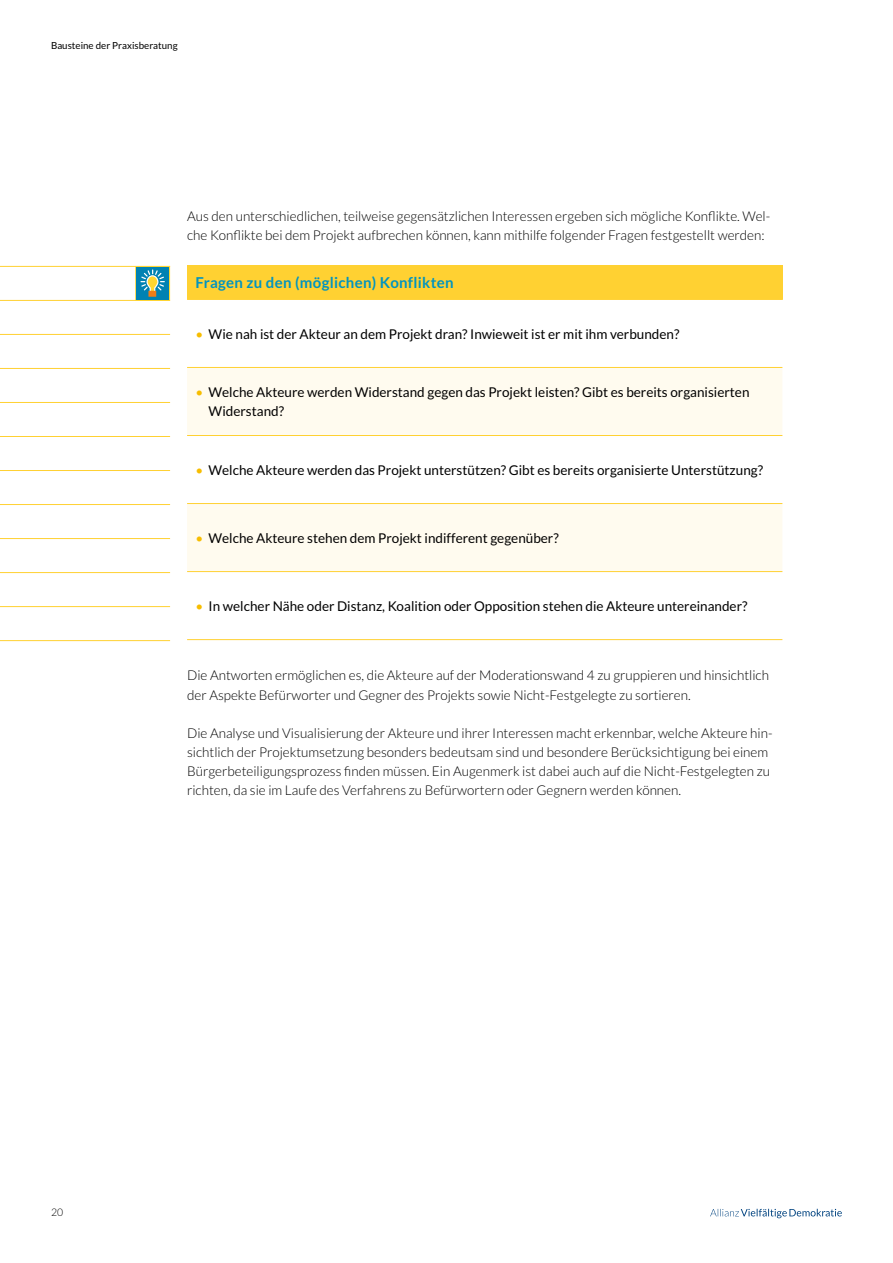
<style>
.page{position:relative;width:893px;height:1263px;background:#fff}
.page>*{position:absolute;margin:0;border:0;box-sizing:border-box;transform-origin:0 0}
.t1{font:700 15px "Lato";letter-spacing:.02em;color:#0094c0}
.t2{font:300 13.5px/19.2px "Lato";color:#000}
.t3{font:13.5px/19.2px "Lato";color:#000}
.t4{font:300 10.5px "Lato";color:#000}
.t5{font:9.75px "Lato";color:#000}
.s1{color:#f7bd00}
</style>
<div class="page">
<svg style="left:710px;top:1209px;width:132px;height:9px"></svg>
<hr style="left:0;top:266px;width:170px;height:1px;background:#ffd132">
<hr style="left:0;top:300px;width:170px;height:1px;background:#ffd132">
<hr style="left:0;top:334px;width:170px;height:1px;background:#ffd132">
<hr style="left:0;top:368px;width:170px;height:1px;background:#ffd132">
<hr style="left:0;top:402px;width:170px;height:1px;background:#ffd132">
<hr style="left:0;top:436px;width:170px;height:1px;background:#ffd132">
<hr style="left:0;top:470px;width:170px;height:1px;background:#ffd132">
<hr style="left:0;top:504px;width:170px;height:1px;background:#ffd132">
<hr style="left:0;top:538px;width:170px;height:1px;background:#ffd132">
<hr style="left:0;top:572px;width:170px;height:1px;background:#ffd132">
<hr style="left:0;top:606px;width:170px;height:1px;background:#ffd132">
<hr style="left:0;top:640px;width:170px;height:1px;background:#ffd132">
<div style="left:187px;top:265px;width:595px;height:34px;background:#ffd132"></div>
<svg style="left:187px;top:368px;width:595px;height:203px;fill:#fffbef"></svg>
<hr style="left:187px;top:299px;width:595px;height:1px;background:#ffd132">
<hr style="left:187px;top:367px;width:595px;height:1px;background:#ffd132">
<hr style="left:187px;top:435px;width:595px;height:1px;background:#ffd132">
<hr style="left:187px;top:503px;width:595px;height:1px;background:#ffd132">
<hr style="left:187px;top:571px;width:595px;height:1px;background:#ffd132">
<hr style="left:187px;top:639px;width:595px;height:1px;background:#ffd132">
<svg style="left:135px;top:267px;width:35px;height:33px"></svg>
<p class="t5" style="left:51px;top:40px;width:128px">Bausteine der Praxisberatung</p>
<p class="t2" style="left:187px;top:207px;width:585px">Aus den unterschiedlichen, teilweise gegensätzlichen Interessen ergeben sich mögliche Konflikte. Wel&shy;che Konflikte bei dem Projekt aufbrechen können, kann mithilfe folgender Fragen festgestellt werden:</p>
<p class="t1" style="left:196px;top:274px;width:260px">Fragen zu den (möglichen) Konflikten</p>
<p class="t3" style="left:196px;top:324px;width:485px"><span class="s1">•</span> Wie nah ist der Akteur an dem Projekt dran? Inwieweit ist er mit ihm verbunden?</p>
<p class="t3" style="left:209px;top:383px;width:542px;text-indent:-13px"><span class="s1">•</span> Welche Akteure werden Widerstand gegen das Projekt leisten? Gibt es bereits organisierten<br>Widerstand?</p>
<p class="t3" style="left:196px;top:460px;width:569px"><span class="s1">•</span> Welche Akteure werden das Projekt unterstützen? Gibt es bereits organisierte Unterstützung?</p>
<p class="t3" style="left:196px;top:528px;width:365px"><span class="s1">•</span> Welche Akteure stehen dem Projekt indifferent gegenüber?</p>
<p class="t3" style="left:196px;top:596px;width:553px"><span class="s1">•</span> In welcher Nähe oder Distanz, Koalition oder Opposition stehen die Akteure untereinander?</p>
<p class="t2" style="left:187px;top:666px;width:583px">Die Antworten ermöglichen es, die Akteure auf der Moderationswand 4 zu gruppieren und hinsichtlich der Aspekte Befürworter und Gegner des Projekts sowie Nicht-Festgelegte zu sortieren.</p>
<p class="t2" style="left:187px;top:723px;width:587px">Die Analyse und Visualisierung der Akteure und ihrer Interessen macht erkennbar, welche Akteure hin&shy;sichtlich der Projektumsetzung besonders bedeutsam sind und besondere Berücksichtigung bei einem Bürgerbeteiligungsprozess finden müssen. Ein Augenmerk ist dabei auch auf die Nicht-Festgelegten zu richten, da sie im Laufe des Verfahrens zu Befürwortern oder Gegnern werden können.</p>
<p class="t4" style="left:51px;top:1207px;width:14px">20</p>
</div>
